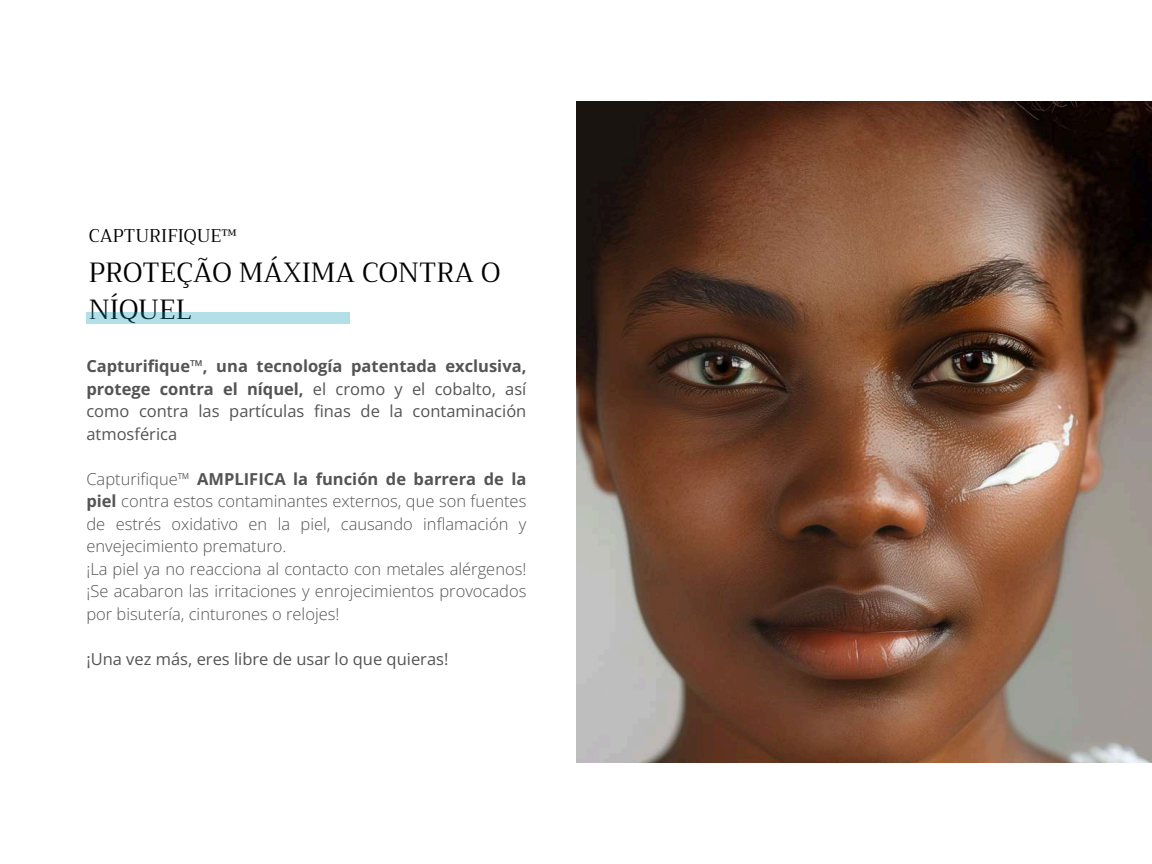
<style>
.page{position:relative;width:1152px;height:864px;background:#fff}
.page>*{position:absolute;margin:0;border:0;box-sizing:border-box;transform-origin:0 0}
.t1{font:27px/37.2px "Trirong";color:#000}
.t2{font:18px "Trirong";color:#000}
.t3{font:300 16.5px/22.5px "Open Sans";color:#545454}
.t4{font:16.5px/22.5px "Open Sans";color:#545454;text-align:justify}
.s1{font-weight:700}
</style>
<div class="page">
<div style="left:86px;top:312px;width:264px;height:11px;background:#b3e0e8"></div>
<img style="left:576px;top:101px;width:576px;height:662px">
<p class="t2" style="left:89px;top:225px;width:150px">CAPTURIFIQUE™</p>
<h1 class="t1" style="left:89px;top:254px;width:413px">PROTEÇÃO MÁXIMA CONTRA O<br>NÍQUEL</h1>
<p class="t4" style="left:86px;top:354px;width:441px"><span class="s1">Capturifique™, una tecnología patentada exclusiva, protege contra el níquel,</span> el cromo y el cobalto, así como contra las partículas finas de la contaminación atmosférica</p>
<p class="t3" style="left:86px;top:467px;width:441px">Capturifique™ <span class="s1">AMPLIFICA la función de barrera de la piel</span> contra estos contaminantes externos, que son fuentes de estrés oxidativo en la piel, causando inflamación y envejecimiento prematuro.<br>¡La piel ya no reacciona al contacto con metales alérgenos! ¡Se acabaron las irritaciones y enrojecimientos provocados por bisutería, cinturones o relojes!</p>
<p class="t4" style="left:86px;top:647px;width:363px">¡Una vez más, eres libre de usar lo que quieras!</p>
</div>
